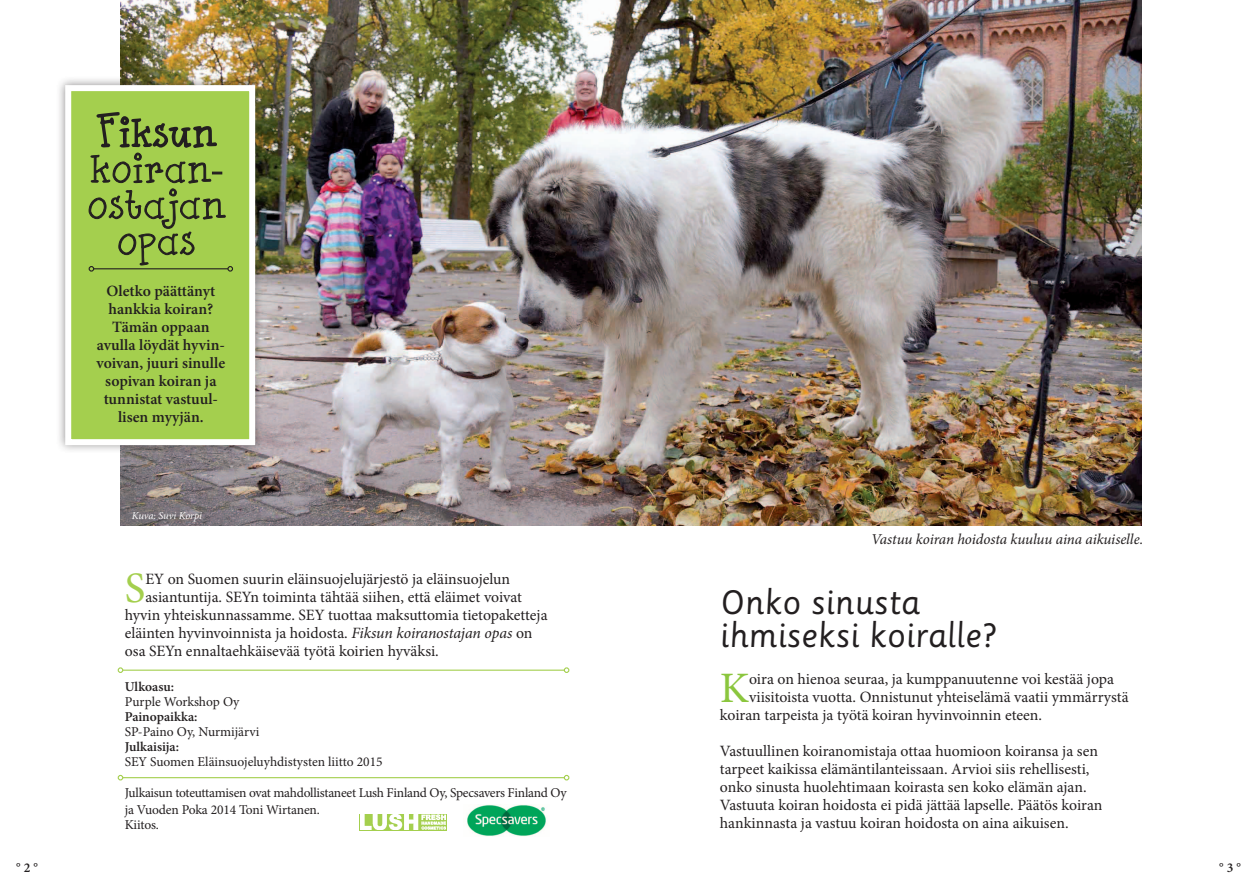
<style>
.page{position:relative;width:1259px;height:893px;background:#fff}
.page>*{position:absolute;margin:0;border:0;box-sizing:border-box;transform-origin:0 0}
.t1{font:43.5px "Minion Pro";color:#a4cf4e}
.t2{font:43.5px "Minion Pro";color:#8bc63e}
.t3{font:33px "Sassoon Primary";color:#231f20}
.t4{font:15.75px "Minion Pro";color:#231f20}
.t5{font:600 15.75px/18px "Minion Pro";color:#231f20}
.kuvateksti{font:italic 15px "Minion Pro";letter-spacing:-.01em;color:#231f20}
.t6{font:13.5px "Minion Pro";letter-spacing:-.01em;color:#231f20}
.t7{font:600 13.5px "Minion Pro";color:#231f20}
.kuvateksti-2{font:italic 10.5px "Minion Pro";letter-spacing:-.01em;color:#fff}
.s1{font-style:italic}
</style>
<div class="page">
<img style="left:120px;top:0;width:1021px;height:525px">
<hr style="left:123px;top:670px;width:441px;height:1px;background:#a4cf4e">
<svg style="left:118px;top:667px;width:5px;height:6px"></svg>
<svg style="left:564px;top:667px;width:5px;height:6px"></svg>
<hr style="left:123px;top:777px;width:441px;height:1px;background:#a4cf4e">
<svg style="left:118px;top:775px;width:5px;height:5px"></svg>
<svg style="left:564px;top:775px;width:5px;height:5px"></svg>
<img style="left:467px;top:804px;width:79px;height:33px">
<svg style="left:359px;top:814px;width:87px;height:17px"></svg>
<img style="left:360px;top:815px;width:85px;height:15px">
<div style="left:56px;top:76px;width:208px;height:378px;background:#231f20;opacity:.46"></div>
<div style="left:65px;top:85px;width:190px;height:360px;background:#a4cf4e;border:6px solid #fff"></div>
<svg style="left:88px;top:112px;width:145px;height:160px"></svg>
<p class="t5" style="left:107px;top:282px;width:110px">Oletko päättänyt hankkia koiran?</p>
<p class="t5" style="left:96px;top:318px;width:130px;text-align:center">Tämän oppaan avulla löydät hyvin&shy;voivan, juuri sinulle sopivan koiran ja tunnistat vastuul&shy;lisen myyjän.</p>
<p class="kuvateksti-2" style="left:132px;top:508px;width:72px">Kuva: Suvi Korpi</p>
<p class="t1" style="left:125px;top:559px;width:22px">S</p>
<p class="t4" style="left:145px;top:568px;width:366px">EY on Suomen suurin eläinsuojelujärjestö ja eläinsuojelun</p>
<p class="t4" style="left:145px;top:586px;width:378px">asiantuntija. SEYn toiminta tähtää siihen, että eläimet voivat</p>
<p class="t4" style="left:125px;top:604px;width:424px">hyvin yhteiskunnassamme. SEY tuottaa maksuttomia tietopaketteja</p>
<p class="t4" style="left:125px;top:622px;width:409px">eläinten hyvinvoinnista ja hoidosta. <span class="s1">Fiksun koiranostajan opas</span> on</p>
<p class="t4" style="left:125px;top:640px;width:316px">osa SEYn ennaltaehkäisevää työtä koirien hyväksi.</p>
<p class="t7" style="left:125px;top:677px;width:51px">Ulkoasu:</p>
<p class="t6" style="left:125px;top:692px;width:116px">Purple Workshop Oy</p>
<p class="t7" style="left:125px;top:707px;width:74px">Painopaikka:</p>
<p class="t6" style="left:125px;top:722px;width:136px">SP-Paino Oy, Nurmijärvi</p>
<p class="t7" style="left:125px;top:737px;width:56px">Julkaisija:</p>
<p class="t6" style="left:125px;top:752px;width:259px">SEY Suomen Eläinsuojeluyhdistysten liitto 2015</p>
<p class="t6" style="left:125px;top:784px;width:443px">Julkaisun toteuttamisen ovat mahdollistaneet Lush Finland Oy, Specsavers Finland Oy</p>
<p class="t6" style="left:125px;top:800px;width:197px">ja Vuoden Poka 2014 Toni Wirtanen.</p>
<p class="t6" style="left:125px;top:815px;width:36px">Kiitos.</p>
<p class="kuvateksti" style="left:871px;top:529px;width:273px">Vastuu koiran hoidosta kuuluu aina aikuiselle.</p>
<p class="t3" style="left:720px;top:583px;width:201px">Onko sinusta</p>
<p class="t3" style="left:720px;top:616px;width:278px">ihmiseksi koiralle?</p>
<p class="t2" style="left:720px;top:659px;width:31px">K</p>
<p class="t4" style="left:749px;top:669px;width:366px">oira on hienoa seuraa, ja kumppanuutenne voi kestää jopa</p>
<p class="t4" style="left:749px;top:687px;width:381px">viisitoista vuotta. Onnistunut yhteiselämä vaatii ymmärrystä</p>
<p class="t4" style="left:720px;top:705px;width:324px">koiran tarpeista ja työtä koiran hyvinvoinnin eteen.</p>
<p class="t4" style="left:720px;top:741px;width:380px">Vastuullinen koiranomistaja ottaa huomioon koiransa ja sen</p>
<p class="t4" style="left:720px;top:759px;width:371px">tarpeet kaikissa elämäntilanteissaan. Arvioi siis rehellisesti,</p>
<p class="t4" style="left:720px;top:777px;width:368px">onko sinusta huolehtimaan koirasta sen koko elämän ajan.</p>
<p class="t4" style="left:720px;top:795px;width:384px">Vastuuta koiran hoidosta ei pidä jättää lapselle. Päätös koiran</p>
<p class="t4" style="left:720px;top:813px;width:350px">hankinnasta ja vastuu koiran hoidosta on aina aikuisen.</p>
<p class="t7" style="left:16px;top:859px;width:23px">° 2 °</p>
<p class="t7" style="left:1219px;top:859px;width:23px">° 3 °</p>
</div>
